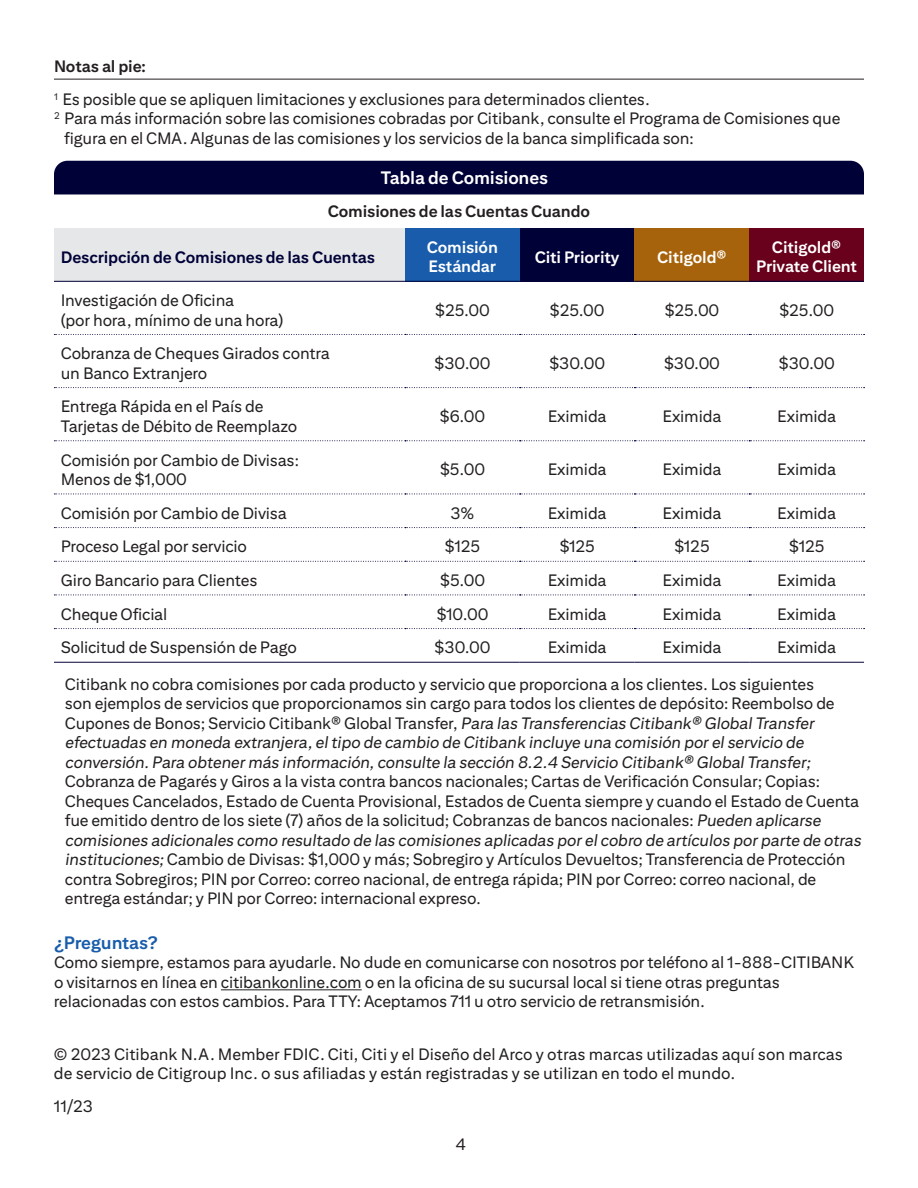
<style>
.page{position:relative;width:918px;height:1188px;background:#fff}
.page>*{position:absolute;margin:0;border:0;box-sizing:border-box;transform-origin:0 0}
.t1{font:700 18px "Citi Sans Text";letter-spacing:-.01em;color:#fff}
.t2{font:700 18px "Citi Sans Text";letter-spacing:-.01em;color:#185cab}
.t3{font:16.5px/19.5px "Citi Sans Text";letter-spacing:-.01em;color:#231f20}
.t4{font:700 16.5px/19.5px "Citi Sans Text";letter-spacing:-.01em;color:#fff}
.t5{font:700 16.5px "Citi Sans Text";letter-spacing:-.01em;color:#231f20}
.t6{font:700 16.5px "Citi Sans Text";letter-spacing:-.01em;color:#000137}
.s1{font-style:italic}
</style>
<div class="page">
<hr style="left:54px;top:79px;width:810px;height:1px;background:#231f20">
<div style="left:54px;top:161px;width:810px;height:33px;background:#000137"></div>
<div style="left:54px;top:228px;width:351px;height:53px;background:#e6e7e9"></div>
<div style="left:405px;top:228px;width:115px;height:53px;background:#185cab"></div>
<div style="left:520px;top:228px;width:114px;height:53px;background:#000137"></div>
<div style="left:634px;top:228px;width:115px;height:53px;background:#a7630b"></div>
<div style="left:749px;top:228px;width:115px;height:53px;background:#69001c"></div>
<hr style="left:54px;top:662px;width:351px;height:1px;background:#000137">
<hr style="left:405px;top:662px;width:115px;height:1px;background:#000137">
<hr style="left:520px;top:662px;width:114px;height:1px;background:#000137">
<hr style="left:634px;top:662px;width:115px;height:1px;background:#000137">
<hr style="left:749px;top:662px;width:115px;height:1px;background:#000137">
<svg style="left:54px;top:334px;width:811px;height:1px"></svg>
<svg style="left:54px;top:387px;width:811px;height:1px"></svg>
<svg style="left:54px;top:440px;width:811px;height:1px"></svg>
<svg style="left:54px;top:494px;width:811px;height:1px"></svg>
<svg style="left:54px;top:527px;width:811px;height:1px"></svg>
<svg style="left:54px;top:561px;width:811px;height:1px"></svg>
<svg style="left:54px;top:595px;width:811px;height:1px"></svg>
<svg style="left:54px;top:628px;width:811px;height:1px"></svg>
<hr style="left:54px;top:281px;width:351px;height:1px;background:#000137">
<hr style="left:405px;top:281px;width:115px;height:1px;background:#000137">
<hr style="left:520px;top:281px;width:114px;height:1px;background:#000137">
<hr style="left:634px;top:281px;width:115px;height:1px;background:#000137">
<hr style="left:749px;top:281px;width:115px;height:1px;background:#000137">
<hr style="left:221px;top:989px;width:141px;height:1px;background:#231f20">
<h4 class="t5" style="left:54px;top:56px;width:93px">Notas al pie:</h4>
<p class="t3" style="left:54px;top:89px;width:597px"><sup>1</sup> Es posible que se apliquen limitaciones y exclusiones para determinados clientes.</p>
<p class="t3" style="left:54px;top:109px;width:788px"><sup>2</sup> Para más información sobre las comisiones cobradas por Citibank, consulte el Programa de Comisiones que</p>
<p class="t3" style="left:64px;top:128px;width:631px">figura en el CMA. Algunas de las comisiones y los servicios de la banca simplificada son:</p>
<h5 class="t1" style="left:381px;top:167px;width:169px">Tabla de Comisiones</h5>
<p class="t5" style="left:328px;top:201px;width:264px">Comisiones de las Cuentas Cuando</p>
<p class="t6" style="left:61px;top:247px;width:316px">Descripción de Comisiones de las Cuentas</p>
<p class="t4" style="left:427px;top:237px;width:73px">Comisión<br>Estándar</p>
<p class="t4" style="left:535px;top:247px;width:86px">Citi Priority</p>
<p class="t4" style="left:657px;top:247px;width:71px">Citigold®</p>
<p class="t4" style="left:756px;top:237px;width:103px;text-align:center">Citigold®<br>Private Client</p>
<p class="t3" style="left:61px;top:290px;width:224px">Investigación de Oficina<br>(por hora, mínimo de una hora)</p>
<p class="t3" style="left:435px;top:300px;width:56px">$25.00</p>
<p class="t3" style="left:550px;top:300px;width:56px">$25.00</p>
<p class="t3" style="left:664px;top:300px;width:56px">$25.00</p>
<p class="t3" style="left:779px;top:300px;width:56px">$25.00</p>
<p class="t3" style="left:61px;top:343px;width:271px">Cobranza de Cheques Girados contra un Banco Extranjero</p>
<p class="t3" style="left:434px;top:353px;width:58px">$30.00</p>
<p class="t3" style="left:549px;top:353px;width:58px">$30.00</p>
<p class="t3" style="left:664px;top:353px;width:58px">$30.00</p>
<p class="t3" style="left:779px;top:353px;width:58px">$30.00</p>
<p class="t3" style="left:61px;top:396px;width:238px">Entrega Rápida en el País de<br>Tarjetas de Débito de Reemplazo</p>
<p class="t3" style="left:439px;top:406px;width:47px">$6.00</p>
<p class="t3" style="left:548px;top:406px;width:60px">Eximida</p>
<p class="t3" style="left:662px;top:406px;width:60px">Eximida</p>
<p class="t3" style="left:777px;top:406px;width:60px">Eximida</p>
<p class="t3" style="left:61px;top:450px;width:240px">Comisión por Cambio de Divisas:<br>Menos de $1,000</p>
<p class="t3" style="left:440px;top:459px;width:47px">$5.00</p>
<p class="t3" style="left:548px;top:459px;width:60px">Eximida</p>
<p class="t3" style="left:662px;top:459px;width:60px">Eximida</p>
<p class="t3" style="left:777px;top:459px;width:60px">Eximida</p>
<p class="t3" style="left:61px;top:503px;width:227px">Comisión por Cambio de Divisa</p>
<p class="t3" style="left:451px;top:503px;width:25px">3%</p>
<p class="t3" style="left:548px;top:503px;width:60px">Eximida</p>
<p class="t3" style="left:662px;top:503px;width:60px">Eximida</p>
<p class="t3" style="left:777px;top:503px;width:60px">Eximida</p>
<p class="t3" style="left:61px;top:536px;width:188px">Proceso Legal por servicio</p>
<p class="t3" style="left:445px;top:536px;width:37px">$125</p>
<p class="t3" style="left:559px;top:536px;width:37px">$125</p>
<p class="t3" style="left:674px;top:536px;width:37px">$125</p>
<p class="t3" style="left:789px;top:536px;width:37px">$125</p>
<p class="t3" style="left:61px;top:570px;width:198px">Giro Bancario para Clientes</p>
<p class="t3" style="left:440px;top:570px;width:47px">$5.00</p>
<p class="t3" style="left:548px;top:570px;width:60px">Eximida</p>
<p class="t3" style="left:663px;top:570px;width:60px">Eximida</p>
<p class="t3" style="left:777px;top:570px;width:60px">Eximida</p>
<p class="t3" style="left:61px;top:604px;width:108px">Cheque Oficial</p>
<p class="t3" style="left:436px;top:604px;width:54px">$10.00</p>
<p class="t3" style="left:548px;top:604px;width:60px">Eximida</p>
<p class="t3" style="left:663px;top:604px;width:60px">Eximida</p>
<p class="t3" style="left:777px;top:604px;width:60px">Eximida</p>
<p class="t3" style="left:61px;top:637px;width:238px">Solicitud de Suspensión de Pago</p>
<p class="t3" style="left:434px;top:637px;width:58px">$30.00</p>
<p class="t3" style="left:548px;top:637px;width:60px">Eximida</p>
<p class="t3" style="left:663px;top:637px;width:60px">Eximida</p>
<p class="t3" style="left:777px;top:637px;width:60px">Eximida</p>
<p class="t3" style="left:65px;top:674px;width:798px">Citibank no cobra comisiones por cada producto y servicio que proporciona a los clientes. Los siguientes<br>son ejemplos de servicios que proporcionamos sin cargo para todos los clientes de depósito: Reembolso de Cupones de Bonos; Servicio Citibank® Global Transfer, <span class="s1">Para las Transferencias Citibank® Global Transfer efectuadas en moneda extranjera, el tipo de cambio de Citibank incluye una comisión por el servicio de conversión. Para obtener más información, consulte la sección 8.2.4 Servicio Citibank® Global Transfer; </span>Cobranza de Pagarés y Giros a la vista contra bancos nacionales; Cartas de Verificación Consular; Copias:<br>Cheques Cancelados, Estado de Cuenta Provisional, Estados de Cuenta siempre y cuando el Estado de Cuenta fue emitido dentro de los siete (7) años de la solicitud; Cobranzas de bancos nacionales: <span class="s1">Pueden aplicarse comisiones adicionales como resultado de las comisiones aplicadas por el cobro de artículos por parte de otras instituciones;</span> Cambio de Divisas: $1,000 y más; Sobregiro y Artículos Devueltos; Transferencia de Protección contra Sobregiros; PIN por Correo: correo nacional, de entrega rápida; PIN por Correo: correo nacional, de entrega estándar; y PIN por Correo: internacional expreso.</p>
<h2 class="t2" style="left:54px;top:932px;width:105px">¿Preguntas?</h2>
<p class="t3" style="left:54px;top:952px;width:802px">Como siempre, estamos para ayudarle. No dude en comunicarse con nosotros por teléfono al 1-888-CITIBANK o visitarnos en línea en citibankonline.com o en la oficina de su sucursal local si tiene otras preguntas relacionadas con estos cambios. Para TTY: Aceptamos 711 u otro servicio de retransmisión.</p>
<p class="t3" style="left:54px;top:1044px;width:790px">© 2023 Citibank N.A. Member FDIC. Citi, Citi y el Diseño del Arco y otras marcas utilizadas aquí son marcas de servicio de Citigroup Inc. o sus afiliadas y están registradas y se utilizan en todo el mundo.</p>
<p class="t3" style="left:54px;top:1096px;width:40px">11/23</p>
<p class="t3" style="left:455px;top:1134px;width:12px">4</p>
</div>
